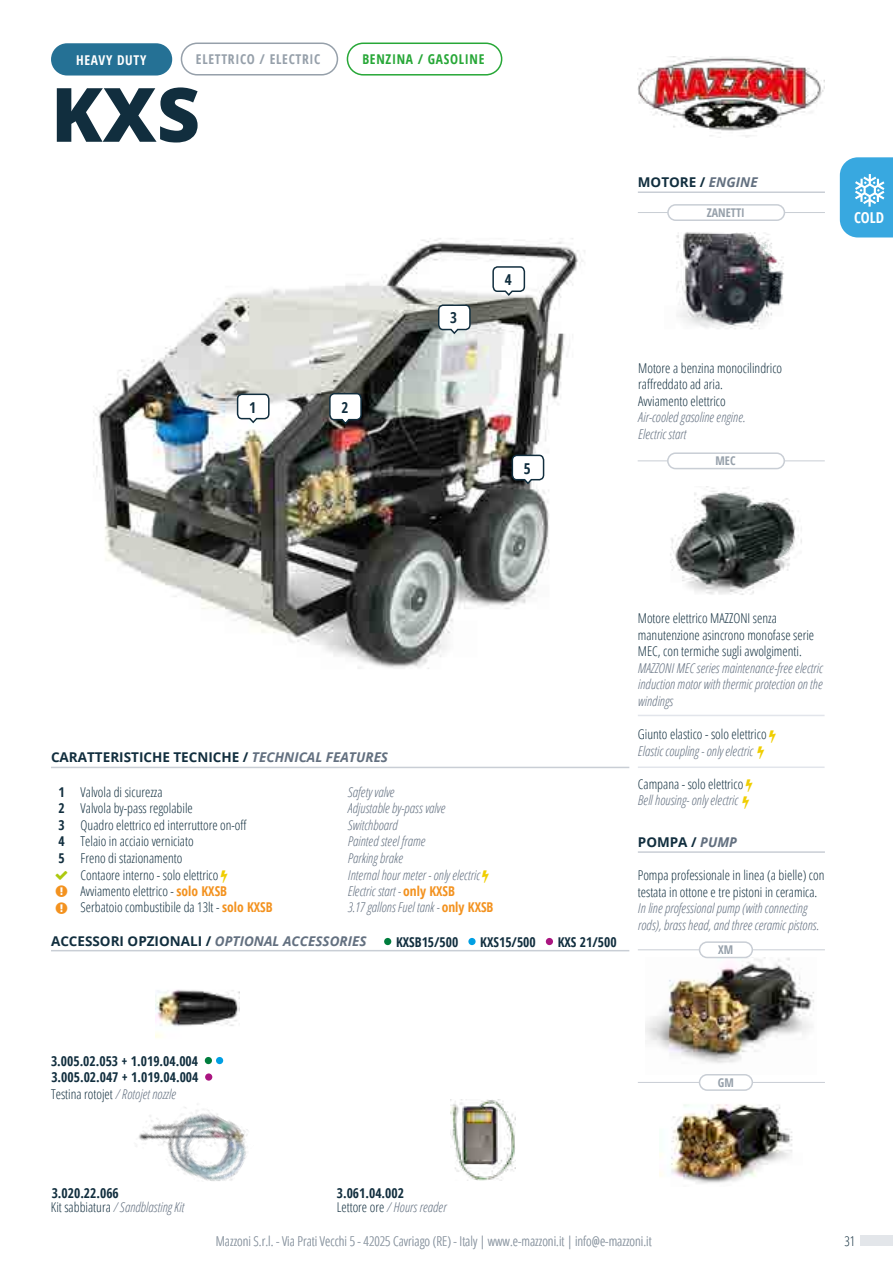
<style>
.page{position:relative;width:893px;height:1263px;background:#fff}
.page>*{position:absolute;margin:0;border:0;box-sizing:border-box;transform-origin:0 0}
.t1{font:800 75px "Open Sans";color:#112e3e}
.t2{font:700 condensed 15px "Open Sans";color:#112e3e}
.t3{font:700 condensed 15px "Open Sans";color:#fff}
.t4{font:300 condensed 13.5px/16.5px "Open Sans";color:#112e3e}
.t5{font:italic 300 condensed 13.5px/16.5px "Open Sans";color:#637080}
.t6{font:700 13.5px "Open Sans";color:#112e3e}
.t7{font:700 condensed 13.5px "Open Sans";color:#112e3e}
.t8{font:300 condensed 13.5px "Open Sans";color:#96a0aa}
.t9{font:700 condensed 13.5px "Open Sans";letter-spacing:.05em;color:#96a0aa}
.t10{font:700 condensed 13.5px "Open Sans";letter-spacing:.05em;color:#27a737}
.t11{font:700 condensed 13.5px "Open Sans";letter-spacing:.05em;color:#fff}
.t12{font:700 condensed 12px "Open Sans";color:#96a0aa}
.s1{font-style:italic;color:#637080}
.s2{font-weight:700}
.s3{font-weight:700;color:#f3921f}
.s4{font-weight:700;font-style:normal;color:#f3921f}
.s5{font-style:normal;color:#112e3e}
</style>
<div class="page">
<hr style="left:51px;top:767px;width:578px;height:1px;background:#c9ced5">
<hr style="left:51px;top:950px;width:578px;height:1px;background:#c9ced5">
<div style="left:384px;top:938px;width:7px;height:7px;background:#007d3d;border-radius:50%"></div>
<div style="left:468px;top:938px;width:8px;height:7px;background:#009fe3;border-radius:50%"></div>
<div style="left:546px;top:938px;width:7px;height:7px;background:#aa1580;border-radius:50%"></div>
<img style="left:451px;top:1100px;width:64px;height:80px">
<img style="left:138px;top:1104px;width:110px;height:77px">
<img style="left:156px;top:989px;width:83px;height:49px">
<div style="left:205px;top:1073px;width:7px;height:8px;background:#aa1580;border-radius:50%"></div>
<div style="left:205px;top:1057px;width:7px;height:7px;background:#007d3d;border-radius:50%"></div>
<div style="left:216px;top:1057px;width:7px;height:7px;background:#009fe3;border-radius:50%"></div>
<hr style="left:638px;top:191px;width:187px;height:2px;background:#c9ced5">
<hr style="left:638px;top:851px;width:187px;height:2px;background:#c9ced5">
<img style="left:646px;top:958px;width:168px;height:105px">
<img style="left:660px;top:1104px;width:133px;height:80px">
<img style="left:670px;top:486px;width:132px;height:109px">
<hr style="left:638px;top:949px;width:187px;height:1px;background:#c9ced5">
<hr style="left:638px;top:1082px;width:187px;height:1px;background:#c9ced5">
<div style="left:699px;top:942px;width:53px;height:15px;background:#fff;border-radius:8px"></div>
<div style="left:699px;top:941px;width:54px;height:17px;border:2px solid #c9ced5;border-radius:8px"></div>
<div style="left:699px;top:1075px;width:53px;height:15px;background:#fff;border-radius:8px"></div>
<div style="left:699px;top:1074px;width:54px;height:17px;border:2px solid #c9ced5;border-radius:8px"></div>
<hr style="left:638px;top:715px;width:187px;height:1px;background:#e2e5eb">
<hr style="left:638px;top:766px;width:187px;height:2px;background:#e2e5eb">
<img style="left:676px;top:232px;width:108px;height:97px">
<hr style="left:638px;top:212px;width:187px;height:1px;background:#c9ced5">
<div style="left:668px;top:205px;width:116px;height:15px;background:#fff;border-radius:8px"></div>
<div style="left:667px;top:204px;width:118px;height:17px;border:2px solid #c9ced5;border-radius:8px"></div>
<hr style="left:638px;top:460px;width:187px;height:1px;background:#c9ced5">
<div style="left:668px;top:453px;width:116px;height:16px;background:#fff;border-radius:8px"></div>
<div style="left:667px;top:452px;width:118px;height:17px;border:2px solid #c9ced5;border-radius:8px"></div>
<img style="left:93px;top:238px;width:492px;height:431px">
<svg style="left:236px;top:393px;width:34px;height:31px"></svg>
<svg style="left:437px;top:304px;width:34px;height:31px"></svg>
<svg style="left:492px;top:265px;width:34px;height:32px"></svg>
<svg style="left:511px;top:454px;width:34px;height:31px"></svg>
<svg style="left:328px;top:392px;width:35px;height:34px"></svg>
<svg style="left:840px;top:157px;width:53px;height:80px;background:#50b2e3"></svg>
<img style="left:638px;top:56px;width:187px;height:82px">
<div style="left:51px;top:43px;width:121px;height:33px;background:#257195;border-radius:16px"></div>
<div style="left:181px;top:43px;width:157px;height:33px;border:2px solid #96a0aa;border-radius:16px"></div>
<div style="left:347px;top:43px;width:155px;height:33px;border:2px solid #27a737;border-radius:16px"></div>
<div style="left:859px;top:1235px;width:34px;height:10px;background:#e3e6ea"></div>
<p class="t11" style="left:76px;top:50px;width:72px">HEAVY DUTY</p>
<p class="t9" style="left:196px;top:50px;width:126px">ELETTRICO / ELECTRIC</p>
<p class="t10" style="left:362px;top:50px;width:123px">BENZINA / GASOLINE</p>
<h1 class="t1" style="left:51px;top:57px;width:151px">KXS</h1>
<p class="t2" style="left:249px;top:397px;width:8px">1</p>
<p class="t2" style="left:341px;top:397px;width:8px">2</p>
<p class="t2" style="left:450px;top:307px;width:8px">3</p>
<p class="t2" style="left:505px;top:269px;width:8px">4</p>
<p class="t2" style="left:524px;top:458px;width:8px">5</p>
<p class="t6" style="left:638px;top:173px;width:121px">MOTORE / <span class="s1">ENGINE</span></p>
<p class="t12" style="left:707px;top:204px;width:40px">ZANETTI</p>
<p class="t4" style="left:638px;top:359px;width:146px">Motore a benzina monocilindrico raffreddato ad aria.<br>Avviamento elettrico</p>
<p class="t5" style="left:638px;top:409px;width:109px">Air-cooled gasoline engine.<br>Electric start</p>
<p class="t12" style="left:715px;top:453px;width:22px">MEC</p>
<p class="t3" style="left:854px;top:207px;width:32px">COLD</p>
<p class="t6" style="left:51px;top:748px;width:339px">CARATTERISTICHE TECNICHE / <span class="s1">TECHNICAL FEATURES</span></p>
<p class="t4" style="left:58px;top:783px;width:106px"><span class="s2">1</span> Valvola di sicurezza</p>
<p class="t5" style="left:348px;top:783px;width:48px">Safety valve</p>
<p class="t4" style="left:58px;top:799px;width:136px"><span class="s2">2</span> Valvola by-pass regolabile</p>
<p class="t5" style="left:348px;top:799px;width:99px">Adjustable by-pass valve</p>
<p class="t4" style="left:58px;top:816px;width:190px"><span class="s2">3</span> Quadro elettrico ed interruttore on-off</p>
<p class="t5" style="left:348px;top:816px;width:51px">Switchboard</p>
<p class="t4" style="left:58px;top:832px;width:137px"><span class="s2">4</span> Telaio in acciaio verniciato</p>
<p class="t5" style="left:348px;top:832px;width:79px">Painted steel frame</p>
<p class="t4" style="left:58px;top:849px;width:125px"><span class="s2">5</span> Freno di stazionamento</p>
<p class="t5" style="left:348px;top:849px;width:57px">Parking brake</p>
<p class="t4" style="left:81px;top:866px;width:139px">Contaore interno - solo elettrico</p>
<p class="t5" style="left:348px;top:866px;width:134px">Internal hour meter - only electric</p>
<p class="t4" style="left:81px;top:882px;width:148px">Avviamento elettrico - <span class="s3">solo KXSB</span></p>
<p class="t5" style="left:348px;top:882px;width:109px">Electric start - <span class="s4">only KXSB</span></p>
<p class="t4" style="left:81px;top:898px;width:194px">Serbatoio combustibile da 13lt - <span class="s3">solo KXSB</span></p>
<p class="t5" style="left:348px;top:898px;width:147px">3.17 gallons Fuel tank - <span class="s4">only KXSB</span></p>
<p class="t6" style="left:51px;top:931px;width:317px">ACCESSORI OPZIONALI / <span class="s1">OPTIONAL ACCESSORIES</span></p>
<p class="t7" style="left:396px;top:932px;width:64px">KXSB15/500</p>
<p class="t7" style="left:480px;top:932px;width:57px">KXS15/500</p>
<p class="t7" style="left:558px;top:932px;width:60px">KXS 21/500</p>
<p class="t4" style="left:638px;top:609px;width:178px">Motore elettrico MAZZONI senza manutenzione asincrono monofase serie<br>MEC, con termiche sugli avvolgimenti.</p>
<p class="t5" style="left:638px;top:659px;width:186px;text-align:justify">MAZZONI MEC series maintenance-free electric induction motor with thermic protection on the windings</p>
<p class="t4" style="left:638px;top:726px;width:130px">Giunto elastico - solo elettrico</p>
<p class="t5" style="left:638px;top:742px;width:117px">Elastic coupling - only electric</p>
<p class="t4" style="left:638px;top:775px;width:107px">Campana - solo elettrico</p>
<p class="t5" style="left:638px;top:792px;width:102px">Bell housing- only electric</p>
<p class="t6" style="left:638px;top:833px;width:101px">POMPA / <span class="s1">PUMP</span></p>
<p class="t4" style="left:638px;top:867px;width:188px">Pompa professionale in linea (a bielle) con testata in ottone e tre pistoni in ceramica.</p>
<p class="t5" style="left:638px;top:900px;width:183px">In line professional pump (with connecting rods), brass head, and three ceramic pistons.</p>
<p class="t12" style="left:718px;top:942px;width:17px">XM</p>
<p class="t7" style="left:51px;top:1051px;width:149px">3.005.02.053 + 1.019.04.004</p>
<p class="t7" style="left:51px;top:1068px;width:149px">3.005.02.047 + 1.019.04.004</p>
<p class="t4" style="left:51px;top:1085px;width:126px">Testina rotojet <span class="s1">/ Rotojet nozzle</span></p>
<p class="t7" style="left:52px;top:1183px;width:69px">3.020.22.066</p>
<p class="t5" style="left:51px;top:1198px;width:135px"><span class="s5">Kit sabbiatura</span> / Sandblasting Kit</p>
<p class="t7" style="left:337px;top:1183px;width:69px">3.061.04.002</p>
<p class="t5" style="left:337px;top:1198px;width:111px"><span class="s5">Lettore ore</span> / Hours reader</p>
<p class="t8" style="left:216px;top:1231px;width:437px">Mazzoni S.r.l. - Via Prati Vecchi 5 - 42025 Cavriago (RE) - Italy | www.e-mazzoni.it | info@e-mazzoni.it</p>
<p class="t12" style="left:718px;top:1074px;width:17px">GM</p>
<p class="t4" style="left:844px;top:1232px;width:12px">31</p>
</div>
